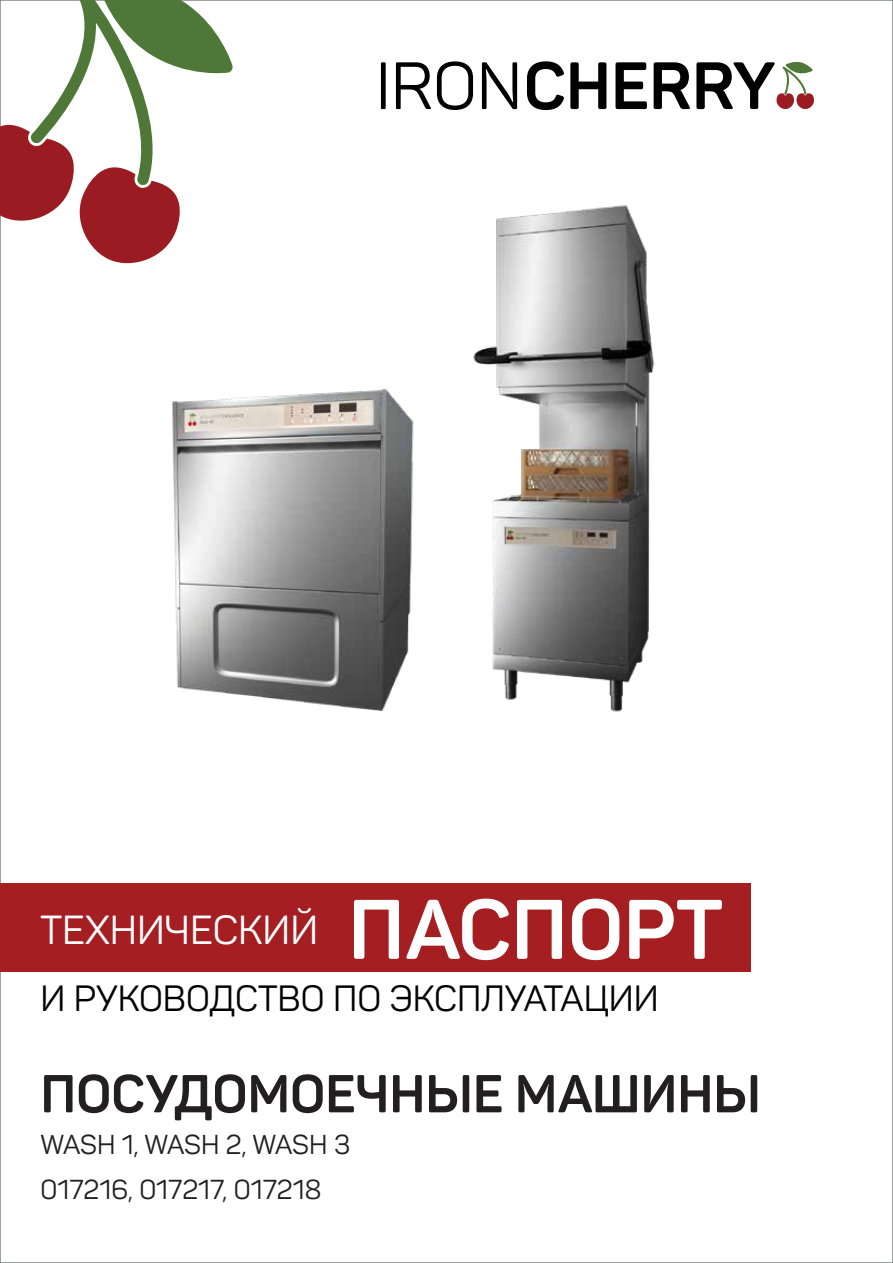
<style>
.page{position:relative;width:893px;height:1263px;background:#fff}
.page>*{position:absolute;margin:0;border:0;box-sizing:border-box;transform-origin:0 0}
.t1{font:700 83.1px "Panton";color:#fff}
.t2{font:700 52.5px "Panton";color:#231f20}
.t3{font:40.05px "Panton";color:#fff}
.t4{font:36px "Panton";color:#000}
.t5{font:27px "Panton";color:#231f20}
</style>
<div class="page">
<div style="left:0;top:883px;width:750px;height:89px;background:#a41e22"></div>
<svg style="left:0;top:0;width:233px;height:263px"></svg>
<div style="left:381px;top:62px;width:5px;height:47px;background:#000"></div>
<svg style="left:396px;top:62px;width:35px;height:47px"></svg>
<svg style="left:437px;top:61px;width:36px;height:49px"></svg>
<svg style="left:482px;top:62px;width:35px;height:47px"></svg>
<svg style="left:527px;top:61px;width:37px;height:49px"></svg>
<svg style="left:570px;top:62px;width:36px;height:47px"></svg>
<svg style="left:615px;top:62px;width:32px;height:47px"></svg>
<svg style="left:654px;top:62px;width:36px;height:47px"></svg>
<svg style="left:696px;top:61px;width:118px;height:48px"></svg>
<img style="left:172px;top:388px;width:242px;height:323px">
<img style="left:473px;top:205px;width:182px;height:507px">
<h3 class="t3" style="left:40px;top:905px;width:279px">ТЕХНИЧЕСКИЙ</h3>
<h1 class="t1" style="left:348px;top:878px;width:376px">ПАСПОРТ</h1>
<h3 class="t4" style="left:40px;top:976px;width:620px">И РУКОВОДСТВО ПО ЭКСПЛУАТАЦИИ</h3>
<h2 class="t2" style="left:40px;top:1061px;width:722px">ПОСУДОМОЕЧНЫЕ МАШИНЫ</h2>
<p class="t5" style="left:40px;top:1127px;width:311px">WASH 1, WASH 2, WASH 3</p>
<p class="t5" style="left:40px;top:1173px;width:282px">017216, 017217, 017218</p>
</div>
